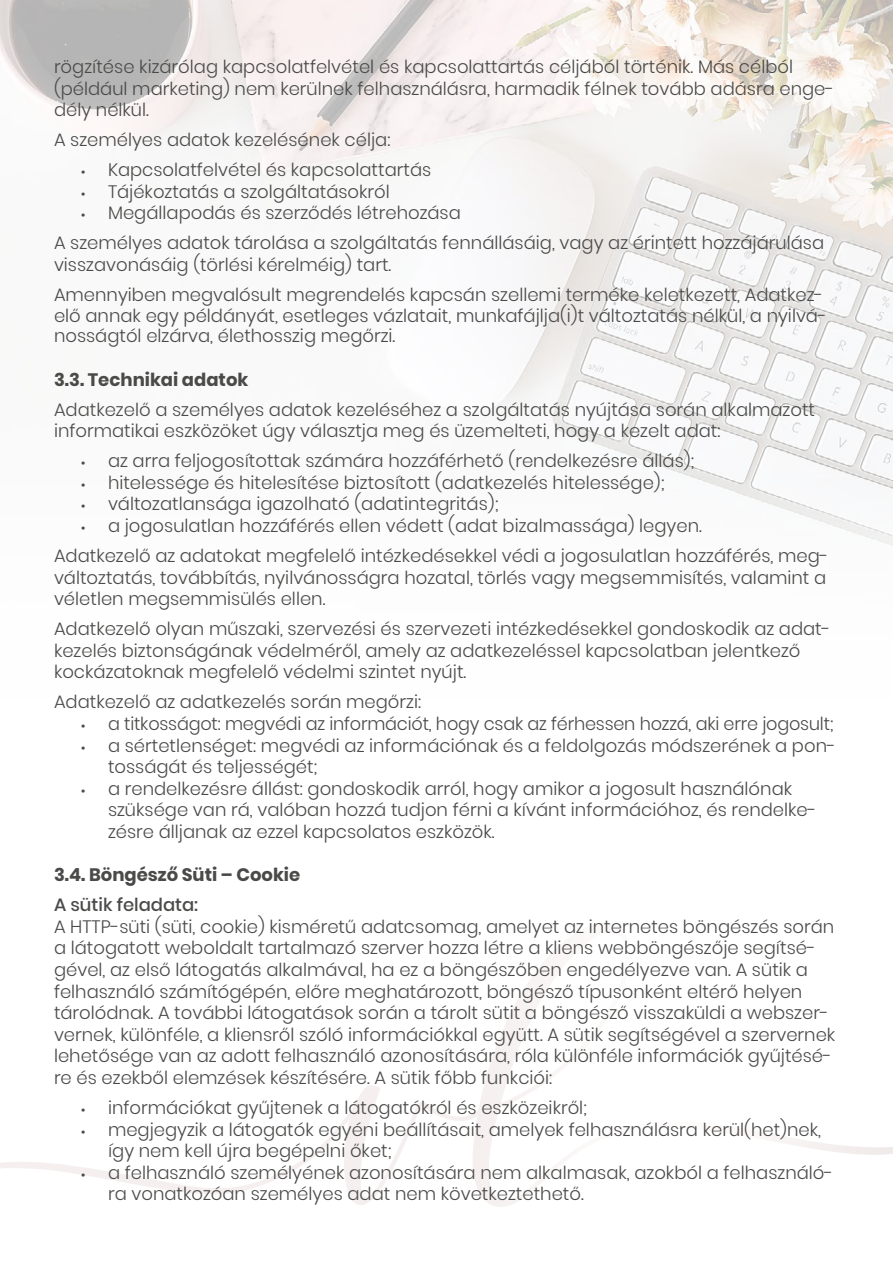
<style>
.page{position:relative;width:893px;height:1263px;background:#fff}
.page>*{position:absolute;margin:0;border:0;box-sizing:border-box;transform-origin:0 0}
.t1{font:300 18px/21.6px "Poppins";color:#4a4a49}
.t2{font:700 18px "Poppins";color:#4a4a49}
.t3{font:500 18px "Poppins";color:#4a4a49}
.s1{font-family:"Myriad Pro";font-weight:400;font-size:15px}
</style>
<div class="page">
<img style="left:0;top:0;width:893px;height:546px">
<svg style="left:0;top:1085px;width:472px;height:120px"></svg>
<svg style="left:472px;top:960px;width:421px;height:247px"></svg>
<p class="t1" style="left:54px;top:56px;width:782px">rögzítése kizárólag kapcsolatfelvétel és kapcsolattartás céljából történik. Más célból (például marketing) nem kerülnek felhasználásra, harmadik félnek tovább adásra enge&shy;dély nélkül.</p>
<p class="t1" style="left:54px;top:129px;width:338px">A személyes adatok kezelésének célja:</p>
<p class="t1" style="left:81px;top:159px;width:352px"><span class="s1">•</span> Kapcsolatfelvétel és kapcsolattartás</p>
<p class="t1" style="left:81px;top:181px;width:310px"><span class="s1">•</span> Tájékoztatás a szolgáltatásokról</p>
<p class="t1" style="left:54px;top:198px;width:772px;line-height:30px;text-indent:27px"><span class="s1">•</span> Megállapodás és szerződés létrehozása<br>A személyes adatok tárolása a szolgáltatás fennállásáig, vagy az érintett hozzájárulása</p>
<p class="t1" style="left:54px;top:250px;width:771px;line-height:30px">visszavonásáig (törlési kérelméig) tart.<br>Amennyiben megvalósult megrendelés kapcsán szellemi terméke keletkezett, Adatkez-</p>
<p class="t1" style="left:54px;top:305px;width:774px;line-height:20.7px">elő annak egy példányát, esetleges vázlatait, munkafájlja(i)t változtatás nélkül, a nyilvá&shy;nosságtól elzárva, élethosszig megőrzi.</p>
<p class="t2" style="left:54px;top:369px;width:196px">3.3. Technikai adatok</p>
<p class="t1" style="left:54px;top:399px;width:763px">Adatkezelő a személyes adatok kezeléséhez a szolgáltatás nyújtása során alkalmazott informatikai eszközöket úgy választja meg és üzemelteti, hogy a kezelt adat:</p>
<p class="t1" style="left:81px;top:450px;width:615px"><span class="s1">•</span> az arra feljogosítottak számára hozzáférhető (rendelkezésre állás);</p>
<p class="t1" style="left:81px;top:472px;width:585px"><span class="s1">•</span> hitelessége és hitelesítése biztosított (adatkezelés hitelessége);</p>
<p class="t1" style="left:81px;top:493px;width:419px"><span class="s1">•</span> változatlansága igazolható (adatintegritás);</p>
<p class="t1" style="left:54px;top:511px;width:776px;line-height:30px;text-indent:27px"><span class="s1">•</span> a jogosulatlan hozzáférés ellen védett (adat bizalmassága) legyen.<br>Adatkezelő az adatokat megfelelő intézkedésekkel védi a jogosulatlan hozzáférés, meg-</p>
<p class="t1" style="left:54px;top:566px;width:774px">változtatás, továbbítás, nyilvánosságra hozatal, törlés vagy megsemmisítés, valamint a véletlen megsemmisülés ellen.</p>
<p class="t1" style="left:54px;top:618px;width:778px">Adatkezelő olyan műszaki, szervezési és szervezeti intézkedésekkel gondoskodik az adat&shy;kezelés biztonságának védelméről, amely az adatkezeléssel kapcsolatban jelentkező kockázatoknak megfelelő védelmi szintet nyújt.</p>
<p class="t1" style="left:54px;top:691px;width:369px">Adatkezelő az adatkezelés során megőrzi:</p>
<p class="t1" style="left:81px;top:713px;width:754px"><span class="s1">•</span> a titkosságot: megvédi az információt, hogy csak az férhessen hozzá, aki erre jogosult;</p>
<p class="t1" style="left:108px;top:734px;width:729px;text-indent:-27px"><span class="s1">•</span> a sértetlenséget: megvédi az információnak és a feldolgozás módszerének a pon&shy;tosságát és teljességét;</p>
<p class="t1" style="left:108px;top:778px;width:710px;text-indent:-27px"><span class="s1">•</span> a rendelkezésre állást: gondoskodik arról, hogy amikor a jogosult használónak szüksége van rá, valóban hozzá tudjon férni a kívánt információhoz, és rendelke&shy;zésre álljanak az ezzel kapcsolatos eszközök.</p>
<p class="t2" style="left:54px;top:864px;width:248px">3.4. Böngésző Süti – Cookie</p>
<p class="t3" style="left:54px;top:894px;width:146px">A sütik feladata:</p>
<p class="t1" style="left:54px;top:916px;width:783px">A HTTP-süti (süti, cookie) kisméretű adatcsomag, amelyet az internetes böngészés során a látogatott weboldalt tartalmazó szerver hozza létre a kliens webböngészője segítsé&shy;gével, az első látogatás alkalmával, ha ez a böngészőben engedélyezve van. A sütik a felhasználó számítógépén, előre meghatározott, böngésző típusonként eltérő helyen tárolódnak. A további látogatások során a tárolt sütit a böngésző visszaküldi a webszer&shy;vernek, különféle, a kliensről szóló információkkal együtt. A sütik segítségével a szervernek lehetősége van az adott felhasználó azonosítására, róla különféle információk gyűjtésé&shy;re és ezekből elemzések készítésére. A sütik főbb funkciói:</p>
<p class="t1" style="left:81px;top:1097px;width:508px"><span class="s1">•</span> információkat gyűjtenek a látogatókról és eszközeikről;</p>
<p class="t1" style="left:108px;top:1118px;width:714px;text-indent:-27px"><span class="s1">•</span> megjegyzik a látogatók egyéni beállításait, amelyek felhasználásra kerül(het)nek, így nem kell újra begépelni őket;</p>
<p class="t1" style="left:108px;top:1162px;width:727px;text-indent:-27px"><span class="s1">•</span> a felhasználó személyének azonosítására nem alkalmasak, azokból a felhasználó&shy;ra vonatkozóan személyes adat nem következtethető.</p>
</div>
